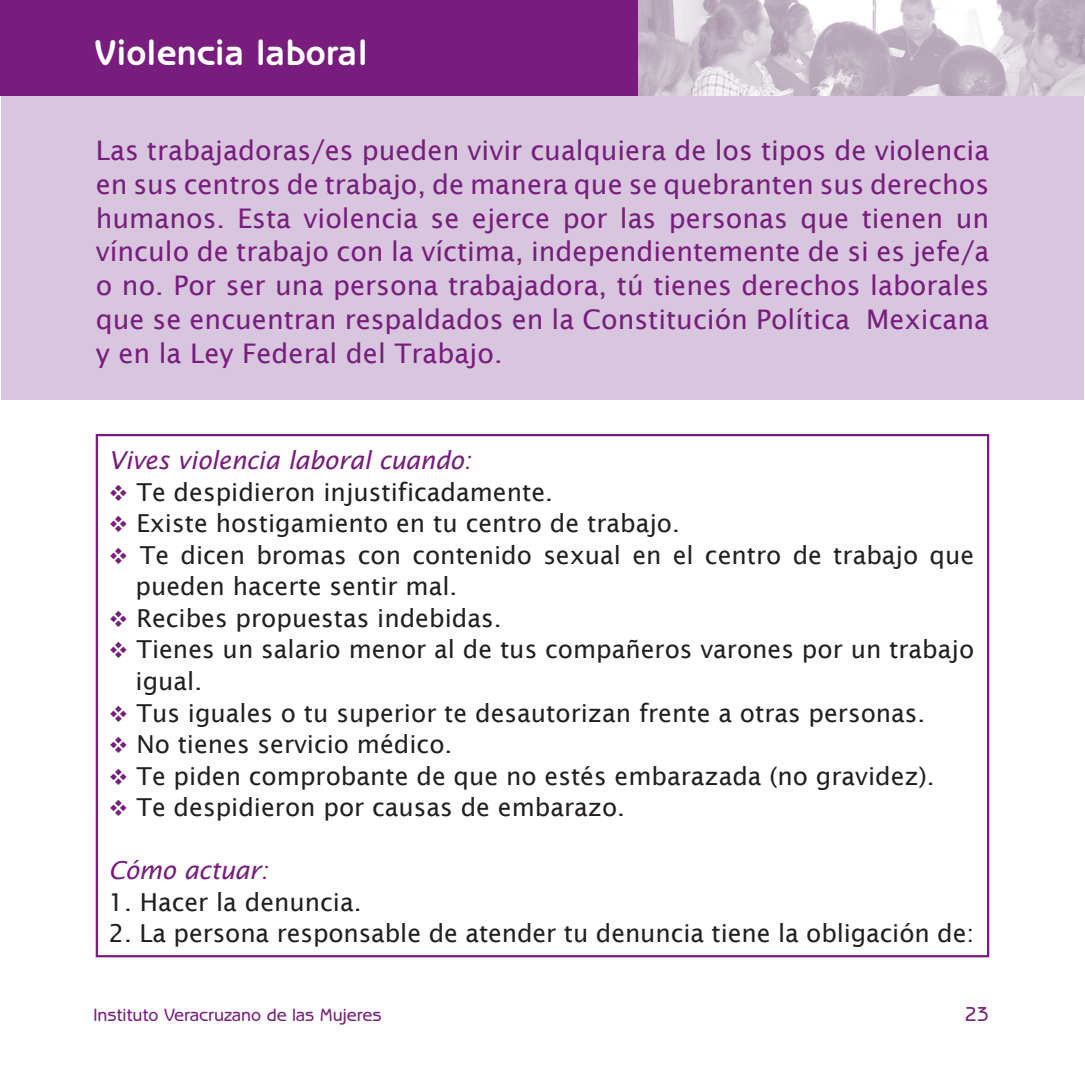
<style>
.page{position:relative;width:1085px;height:1085px;background:#fff}
.page>*{position:absolute;margin:0;border:0;box-sizing:border-box;transform-origin:0 0}
.t1{font:700 36px "Benguiat Gothic";color:#fff}
.t2{font:27px/33.8px "Lucida Sans";color:#781d7d;text-align:justify}
.t3{font:24.75px/31.5px "Lucida Sans";color:#231f20}
.t4{font:italic 24.75px "Lucida Sans";letter-spacing:-.01em;color:#781d7d}
.t5{font:500 20.25px "Benguiat Gothic";color:#781d7d}
.t6{font:500 18px "Benguiat Gothic";color:#781d7d}
.s1{color:#781d7d}
</style>
<div class="page">
<div style="left:1px;top:94px;width:1082px;height:306px;background:#d7c6dd"></div>
<div style="left:0;top:0;width:638px;height:96px;background:#781d7d"></div>
<img style="left:638px;top:0;width:446px;height:96px">
<h1 class="t1" style="left:95px;top:31px;width:275px">Violencia laboral</h1>
<p class="t2" style="left:96px;top:133px;width:894px">Las trabajadoras/es pueden vivir cualquiera de los tipos de violencia en sus centros de trabajo, de manera que se quebranten sus derechos humanos. Esta violencia se ejerce por las personas que tienen un vínculo de trabajo con la víctima, independientemente de si es jefe/a o no. Por ser una persona trabajadora, tú tienes derechos laborales que se encuentran respaldados en la Constitución Política Mexicana y en la Ley Federal del Trabajo.</p>
<p class="t4" style="left:108px;top:446px;width:364px">Vives violencia laboral cuando:</p>
<p class="t3" style="left:108px;top:476px;width:446px"><span class="s1">❖</span> Te despidieron injustificadamente.</p>
<p class="t3" style="left:108px;top:507px;width:573px"><span class="s1">❖</span> Existe hostigamiento en tu centro de trabajo.</p>
<p class="t3" style="left:135px;top:539px;width:840px;text-indent:-27px"><span class="s1">❖</span> Te dicen bromas con contenido sexual en el centro de trabajo que pueden hacerte sentir mal.</p>
<p class="t3" style="left:108px;top:602px;width:394px"><span class="s1">❖</span> Recibes propuestas indebidas.</p>
<p class="t3" style="left:135px;top:633px;width:840px;text-indent:-27px"><span class="s1">❖</span> Tienes un salario menor al de tus compañeros varones por un trabajo igual.</p>
<p class="t3" style="left:108px;top:696px;width:818px"><span class="s1">❖</span> Tus iguales o tu superior te desautorizan frente a otras personas.</p>
<p class="t3" style="left:108px;top:728px;width:345px"><span class="s1">❖</span> No tienes servicio médico.</p>
<p class="t3" style="left:108px;top:759px;width:827px"><span class="s1">❖</span> Te piden comprobante de que no estés embarazada (no gravidez).</p>
<p class="t3" style="left:108px;top:791px;width:518px"><span class="s1">❖</span> Te despidieron por causas de embarazo.</p>
<p class="t4" style="left:108px;top:856px;width:161px">Cómo actuar:</p>
<p class="t3" style="left:108px;top:885px;width:254px">1. Hacer la denuncia.</p>
<p class="t3" style="left:108px;top:917px;width:867px">2. La persona responsable de atender tu denuncia tiene la obligación de:</p>
<p class="t6" style="left:94px;top:1004px;width:289px">Instituto Veracruzano de las Mujeres</p>
<p class="t5" style="left:964px;top:1001px;width:26px">23</p>
</div>
